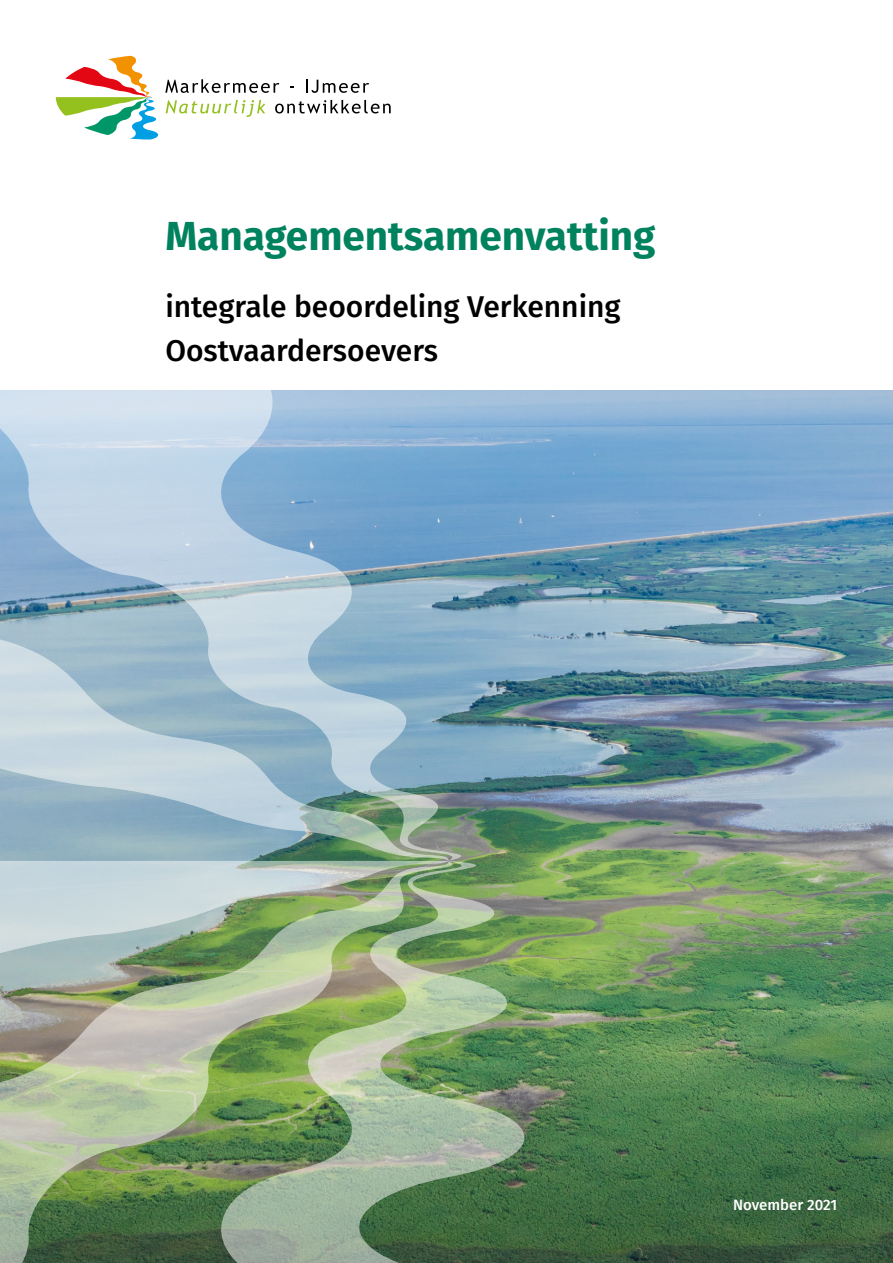
<style>
.page{position:relative;width:893px;height:1263px;background:#fff}
.page>*{position:absolute;margin:0;border:0;box-sizing:border-box;transform-origin:0 0}
.PFL_-_H1_Titel_omsla{font:700 40.5px "Fira Sans";color:#00825e}
.PFL_-_P_Subtitel_oms{font:500 30px "Fira Sans";color:#000}
.t1{font:500 15px "Fira Sans";color:#fff}
</style>
<div class="page">
<img style="left:469px;top:391px;width:424px;height:872px">
<img style="left:0;top:861px;width:189px;height:402px">
<img style="left:189px;top:861px;width:386px;height:402px">
<svg style="left:0;top:391px;width:469px;height:470px;background:#a5c3db"></svg>
<svg style="left:0;top:481px;width:449px;height:380px;background:#9ebbcb"></svg>
<svg style="left:56px;top:56px;width:335px;height:84px"></svg>
<h1 class="PFL_-_H1_Titel_omsla" style="left:165px;top:202px;width:492px">Managementsamenvatting</h1>
<p class="PFL_-_P_Subtitel_oms" style="left:165px;top:282px;width:457px">integrale beoordeling Verkenning</p>
<p class="PFL_-_P_Subtitel_oms" style="left:165px;top:327px;width:274px">Oostvaardersoevers</p>
<p class="t1" style="left:733px;top:1192px;width:106px">November 2021</p>
</div>
